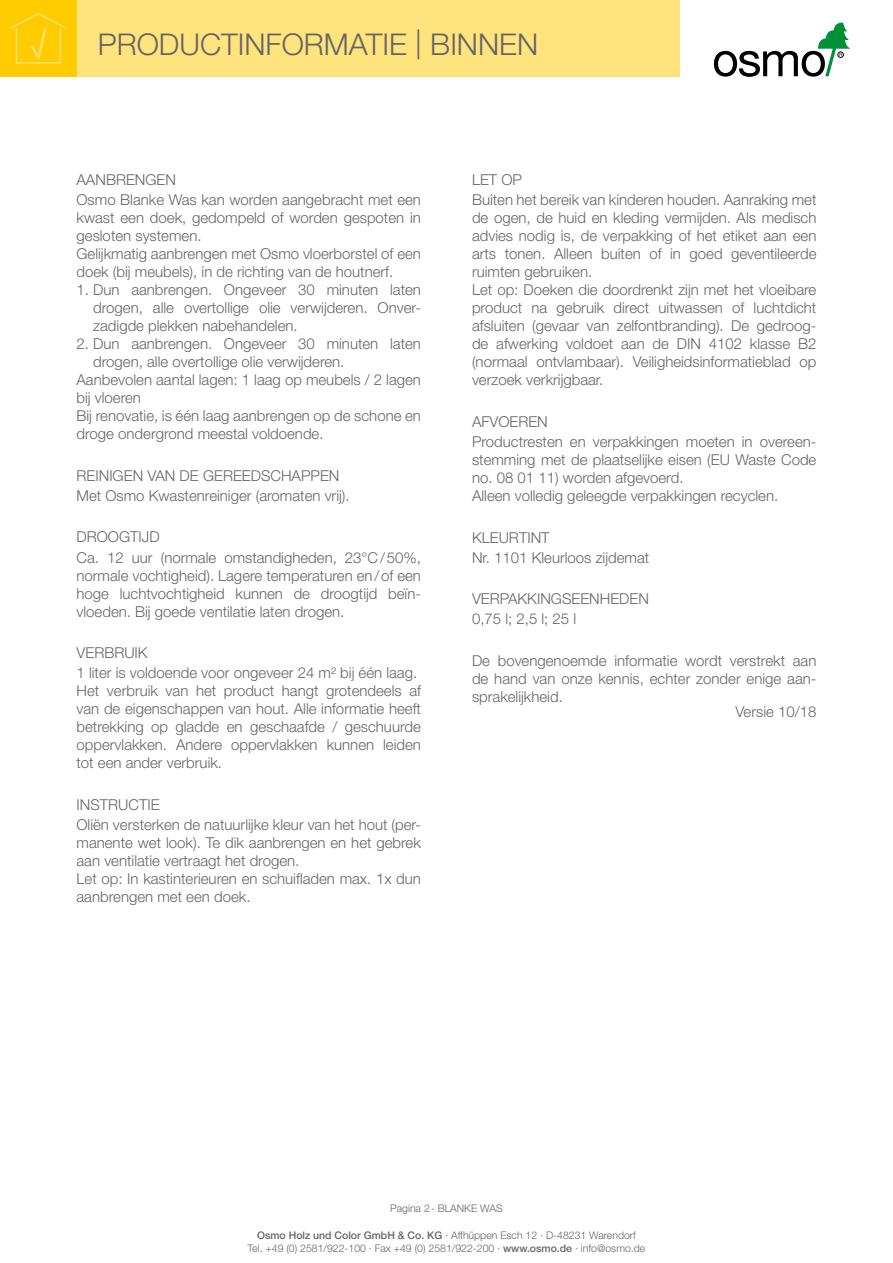
<style>
.page{position:relative;width:893px;height:1263px;background:#fff}
.page>*{position:absolute;margin:0;border:0;box-sizing:border-box;transform-origin:0 0}
.t1{font:300 30px "Helvetica Neue";color:#646567}
.t2{font:300 15px/18px "Helvetica Neue";color:#646567}
.t3{font:300 10.5px/12.6px "Helvetica Neue";color:#646567;text-align:center}
.s1{font-weight:500}
</style>
<div class="page">
<div style="left:77px;top:0;width:603px;height:77px;background:#ffe37d"></div>
<div style="left:0;top:0;width:77px;height:77px;background:#fecc00"></div>
<svg style="left:10px;top:13px;width:56px;height:51px"></svg>
<svg style="left:714px;top:23px;width:136px;height:54px"></svg>
<h1 class="t1" style="left:98px;top:26px;width:442px">PRODUCTINFORMATIE | BINNEN</h1>
<p class="t2" style="left:77px;top:169px;width:346px;line-height:20.1px">AANBRENGEN<br>Osmo Blanke Was kan worden aangebracht met een</p>
<p class="t2" style="left:77px;top:209px;width:346px">kwast een doek, gedompeld of worden gespoten in gesloten systemen.<br>Gelijkmatig aanbrengen met Osmo vloerborstel of een doek (bij meubels), in de richting van de houtnerf.</p>
<p class="t2" style="left:93px;top:281px;width:329px;text-align:justify;text-indent:-17px">1. Dun aanbrengen. Ongeveer 30 minuten laten drogen, alle overtollige olie verwijderen. Onver&shy;zadigde plekken nabehandelen.</p>
<p class="t2" style="left:77px;top:335px;width:346px">2. Dun aanbrengen. Ongeveer 30 minuten laten</p>
<p class="t2" style="left:93px;top:353px;width:253px">drogen, alle overtollige olie verwijderen.</p>
<p class="t2" style="left:77px;top:371px;width:346px">Aanbevolen aantal lagen: 1 laag op meubels / 2 lagen</p>
<p class="t2" style="left:77px;top:389px;width:66px">bij vloeren</p>
<p class="t2" style="left:77px;top:407px;width:346px">Bij renovatie, is één laag aanbrengen op de schone en</p>
<p class="t2" style="left:77px;top:425px;width:249px">droge ondergrond meestal voldoende.</p>
<p class="t2" style="left:77px;top:465px;width:275px;line-height:20.1px">REINIGEN VAN DE GEREEDSCHAPPEN<br>Met Osmo Kwastenreiniger (aromaten vrij).</p>
<p class="t2" style="left:77px;top:527px;width:346px;line-height:20.1px">DROOGTIJD<br>Ca. 12 uur (normale omstandigheden, 23°C/50%,</p>
<p class="t2" style="left:77px;top:566px;width:346px;text-align:justify">normale vochtigheid). Lagere temperaturen en/of een hoge luchtvochtigheid kunnen de droogtijd beïn&shy;vloeden. Bij goede ventilatie laten drogen.</p>
<p class="t2" style="left:77px;top:642px;width:342px;line-height:20.1px">VERBRUIK<br>1 liter is voldoende voor ongeveer 24 m² bij één laag.</p>
<p class="t2" style="left:77px;top:682px;width:346px;text-align:justify">Het verbruik van het product hangt grotendeels af van de eigenschappen van hout. Alle informatie heeft betrekking op gladde en geschaafde / geschuurde oppervlakken. Andere oppervlakken kunnen leiden tot een ander verbruik.</p>
<p class="t2" style="left:77px;top:794px;width:346px;line-height:20.1px">INSTRUCTIE<br>Oliën versterken de natuurlijke kleur van het hout (per-</p>
<p class="t2" style="left:77px;top:833px;width:346px">manente wet look). Te dik aanbrengen en het gebrek aan ventilatie vertraagt het drogen.<br>Let op: In kastinterieuren en schuifladen max. 1x dun aanbrengen met een doek.</p>
<p class="t2" style="left:472px;top:169px;width:346px;line-height:20.1px">LET OP<br>Buiten het bereik van kinderen houden. Aanraking met</p>
<p class="t2" style="left:472px;top:209px;width:346px">de ogen, de huid en kleding vermijden. Als medisch advies nodig is, de verpakking of het etiket aan een arts tonen. Alleen buiten of in goed geventileerde ruimten gebruiken.<br>Let op: Doeken die doordrenkt zijn met het vloeibare product na gebruik direct uitwassen of luchtdicht afsluiten (gevaar van zelfontbranding). De gedroog&shy;de afwerking voldoet aan de DIN 4102 klasse B2 (normaal ontvlambaar). Veiligheidsinformatieblad op verzoek verkrijgbaar.</p>
<p class="t2" style="left:472px;top:412px;width:346px;line-height:20.1px">AFVOEREN<br>Productresten en verpakkingen moeten in overeen-</p>
<p class="t2" style="left:472px;top:451px;width:346px">stemming met de plaatselijke eisen (EU Waste Code no. 08 01 11) worden afgevoerd.<br>Alleen volledig geleegde verpakkingen recyclen.</p>
<p class="t2" style="left:472px;top:527px;width:179px;line-height:20.1px">KLEURTINT<br>Nr. 1101 Kleurloos zijdemat</p>
<p class="t2" style="left:472px;top:588px;width:179px;line-height:20.1px">VERPAKKINGSEENHEDEN<br>0,75 l; 2,5 l; 25 l</p>
<p class="t2" style="left:472px;top:651px;width:346px;text-align:justify">De bovengenoemde informatie wordt verstrekt aan de hand van onze kennis, echter zonder enige aan&shy;sprakelijkheid.</p>
<p class="t2" style="left:736px;top:702px;width:82px">Versie 10/18</p>
<p class="t3" style="left:390px;top:1201px;width:114px">Pagina 2- BLANKE WAS</p>
<p class="t3" style="left:248px;top:1229px;width:399px"><span class="s1">Osmo Holz und Color GmbH &amp; Co. KG</span> · Affhüppen Esch 12 · D-48231 Warendorf<br>Tel. +49 (0) 2581/922-100 · Fax +49 (0) 2581/922-200 · <span class="s1">www.osmo.de</span> · info@osmo.de</p>
</div>
